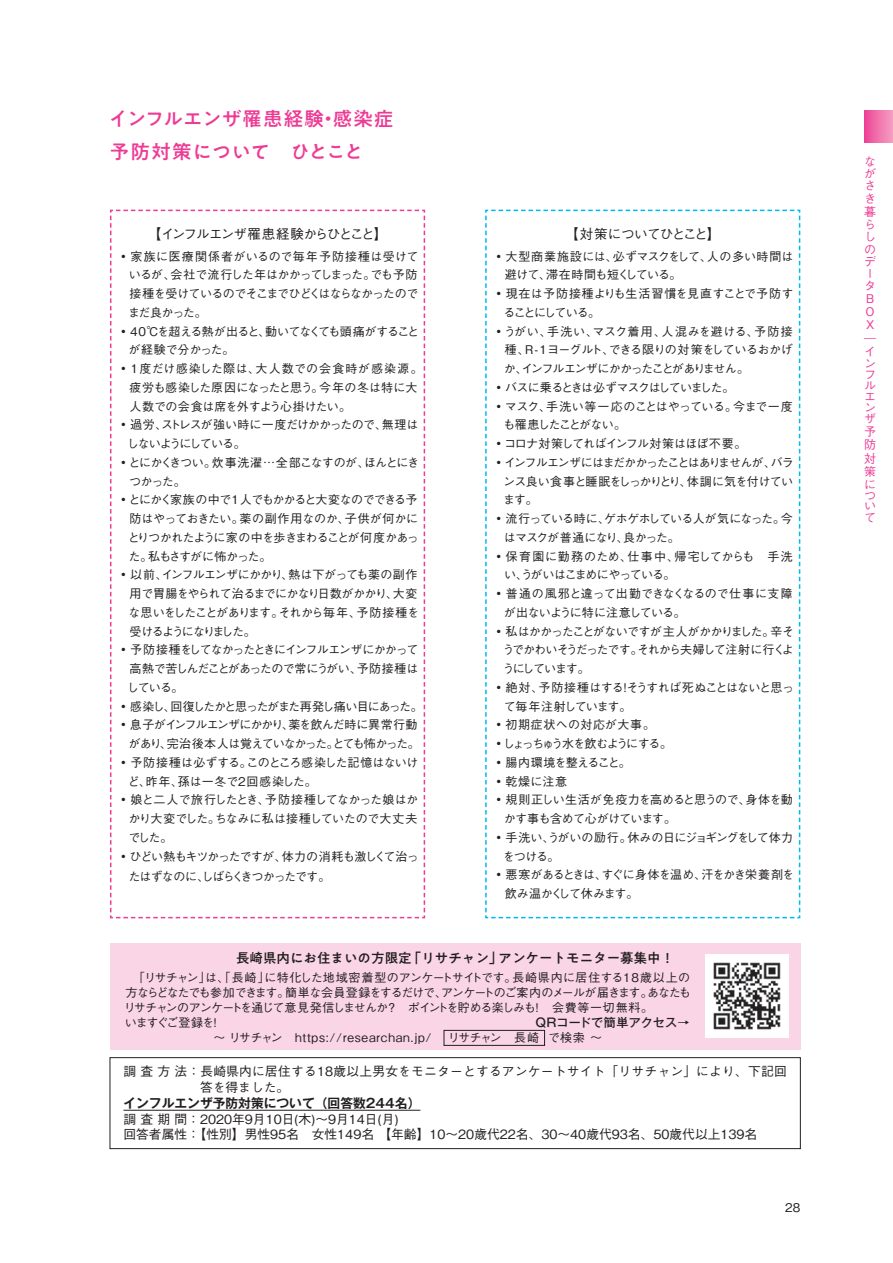
<style>
.page{position:relative;width:893px;height:1263px;background:#fff}
.page>*{position:absolute;margin:0;border:0;box-sizing:border-box;transform-origin:0 0}
.t1{font:19.5px/33px "PA1 Gothic Std Medium 90 pv RKSJ H";letter-spacing:.01em;color:#ee3c96}
.t2{font:13.5px "PA1 Gothic Std Medium 90 pv RKSJ H";color:#231f20}
.t3{font:13.5px "Gothic BBB Pro Medium 90 pv RKSJ H";letter-spacing:-.065em;color:#231f20}
.t4{font:12.75px/15.8px "Gothic BBB Pro Medium 90 pv RKSJ H";color:#231f20}
.t5{font:12.75px "Gothic MB101 Pr 6 De Bold 90 pv RKSJ H";color:#231f20}
.t6{font:12px/18.8px "Gothic BBB Pro Medium 90 pv RKSJ H";letter-spacing:-.06em;color:#231f20;text-align:justify}
.t7{font:12px/18.8px "Gothic BBB Pro Medium 90 pv RKSJ H";letter-spacing:-.04em;color:#231f20}
.t8{font:12px/18.8px "Gothic BBB Pro Medium 90 pv RKSJ H";letter-spacing:-.01em;color:#231f20}
.t9{font:12px/18.8px "Gothic BBB Pro Medium 90 pv RKSJ H";letter-spacing:.005em;color:#231f20}
.t10{font:12px/18.8px "Gothic BBB Pro Medium 90 pv RKSJ H";letter-spacing:-.005em;color:#231f20}
.t11{font:12px "Gothic BBB Pro Medium 90 pv RKSJ H";letter-spacing:.06em;color:#231f20}
.t12{font:12px/18.8px "Gothic BBB Pro Medium 90 pv RKSJ H";letter-spacing:-.015em;color:#231f20}
.t13{font:12px/12.8px "Gothic BBB Pro Medium 90 pv RKSJ H";color:#ee3c96}
.t14{font:12px "Gothic BBB Pro Medium 90 pv RKSJ H";letter-spacing:-.1em;color:#231f20}
.t15{font:12px "Gothic BBB Pro Medium 90 pv RKSJ H";letter-spacing:-.09em;color:#231f20}
.t16{font:12px "Gothic BBB Pro Medium 90 pv RKSJ H";letter-spacing:-.13em;color:#231f20}
.t17{font:12px "Gothic BBB Pro Medium 90 pv RKSJ H";letter-spacing:.055em;color:#231f20}
</style>
<div class="page">
<div style="left:864px;top:111px;width:28px;height:32px;background:linear-gradient(to right,#ed4396,#f49ac0)"></div>
<div style="left:110px;top:943px;width:690px;height:107px;background:#fad5e5"></div>
<img style="left:705px;top:955px;width:83px;height:83px">
<div style="left:443px;top:1030px;width:102px;height:16px;border:1px solid #231f20"></div>
<hr style="left:123px;top:1110px;width:297px;height:1px;background:#231f20">
<div style="left:110px;top:1057px;width:690px;height:92px;border:1px solid #231f20"></div>
<svg style="left:485px;top:209px;width:316px;height:710px"></svg>
<svg style="left:110px;top:209px;width:316px;height:710px"></svg>
<h1 class="t1" style="left:109px;top:104px;width:286px">インフルエンザ罹患経験・感染症予防対策について　ひとこと</h1>
<p class="t3" style="left:148px;top:229px;width:241px">【インフルエンザ罹患経験からひとこと】</p>
<p class="t6" style="left:128px;top:248px;width:292px;text-indent:-11px">•家族に医療関係者がいるので毎年予防接種は受けているが、会社で流行した年はかかってしまった。でも予防接種を受けているのでそこまでひどくはならなかったのでまだ良かった。</p>
<p class="t6" style="left:129px;top:323px;width:292px;text-indent:-11px">•40℃を超える熱が出ると、動いてなくても頭痛がすることが経験で分かった。</p>
<p class="t9" style="left:129px;top:361px;width:295px;text-indent:-12px">•１度だけ感染した際は、大人数での会食時が感染源。疲労も感染した原因になったと思う。今年の冬は特に大人数での会食は席を外すよう心掛けたい。</p>
<p class="t6" style="left:127px;top:417px;width:293px;text-indent:-9px">•過労、ストレスが強い時に一度だけかかったので、無理はしないようにしている。</p>
<p class="t6" style="left:129px;top:455px;width:291px;text-indent:-12px">•とにかくきつい。炊事洗濯…全部こなすのが、ほんとにきつかった。</p>
<p class="t6" style="left:128px;top:492px;width:292px;text-indent:-10px">•とにかく家族の中で1人でもかかると大変なのでできる予防はやっておきたい。薬の副作用なのか、子供が何かにとりつかれたように家の中を歩きまわることが何度かあった。私もさすがに怖かった。</p>
<p class="t6" style="left:128px;top:567px;width:292px;text-indent:-11px">•以前、インフルエンザにかかり、熱は下がっても薬の副作用で胃腸をやられて治るまでにかなり日数がかかり、大変な思いをしたことがあります。それから毎年、予防接種を受けるようになりました。</p>
<p class="t6" style="left:127px;top:642px;width:293px;text-indent:-9px">• 予防接種をしてなかったときにインフルエンザにかかって高熱で苦しんだことがあったので常にうがい、予防接種はしている。</p>
<p class="t14" style="left:117px;top:702px;width:307px">•感染し、回復したかと思ったがまた再発し痛い目にあった。</p>
<p class="t6" style="left:117px;top:717px;width:304px;text-align:right">•息子がインフルエンザにかかり、薬を飲んだ時に異常行動があり、完治後本人は覚えていなかった。とても怖かった。</p>
<p class="t10" style="left:128px;top:755px;width:292px;text-indent:-10px">•予防接種は必ずする。このところ感染した記憶はないけど、昨年、孫は一冬で2回感染した。</p>
<p class="t6" style="left:128px;top:792px;width:291px;text-indent:-11px">•娘と二人で旅行したとき、予防接種してなかった娘はかかり大変でした。ちなみに私は接種していたので大丈夫でした。</p>
<p class="t6" style="left:128px;top:848px;width:292px;line-height:20.2px;text-indent:-11px">•ひどい熱もキツかったですが、体力の消耗も激しくて治ったはずなのに、しばらくきつかったです。</p>
<p class="t3" style="left:565px;top:229px;width:156px">【対策についてひとこと】</p>
<p class="t8" style="left:504px;top:248px;width:290px;text-indent:-12px">•大型商業施設には、必ずマスクをして、人の多い時間は避けて、滞在時間も短くしている。</p>
<p class="t8" style="left:503px;top:286px;width:291px;text-indent:-11px">•現在は予防接種よりも生活習慣を見直すことで予防することにしている。</p>
<p class="t6" style="left:503px;top:323px;width:291px;text-indent:-11px">•うがい、手洗い、マスク着用、人混みを避ける、予防接種、R-1ヨーグルト、できる限りの対策をしているおかげか、インフルエンザにかかったことがありません。</p>
<p class="t15" style="left:492px;top:383px;width:243px">•バスに乗るときは必ずマスクはしていました。</p>
<p class="t7" style="left:503px;top:398px;width:291px;text-indent:-10px">•マスク、手洗い等一応のことはやっている。今まで一度も罹患したことがない。</p>
<p class="t6" style="left:492px;top:436px;width:255px">•コロナ対策してればインフル対策はほぼ不要。</p>
<p class="t6" style="left:503px;top:455px;width:292px;text-indent:-10px">•インフルエンザにはまだかかったことはありませんが、バランス良い食事と睡眠をしっかりとり、体調に気を付けています。</p>
<p class="t6" style="left:504px;top:511px;width:290px;text-indent:-11px">•流行っている時に、ゲホゲホしている人が気になった。今はマスクが普通になり、良かった。</p>
<p class="t7" style="left:504px;top:548px;width:290px;text-indent:-11px">•保育園に勤務のため、仕事中、帰宅してからも　手洗い、うがいはこまめにやっている。</p>
<p class="t12" style="left:504px;top:586px;width:290px;text-indent:-11px">•普通の風邪と違って出勤できなくなるので仕事に支障が出ないように特に注意している。</p>
<p class="t6" style="left:502px;top:623px;width:293px;text-indent:-10px">•私はかかったことがないですが主人がかかりました。辛そうでかわいそうだったです。それから夫婦して注射に行くようにしています。</p>
<p class="t6" style="left:503px;top:680px;width:292px;text-indent:-11px">•絶対、予防接種はする！そうすれば死ぬことはないと思って毎年注射しています。</p>
<p class="t17" style="left:492px;top:720px;width:164px">•初期症状への対応が大事。</p>
<p class="t16" style="left:492px;top:739px;width:181px">•しょっちゅう水を飲むようにする。</p>
<p class="t6" style="left:492px;top:755px;width:140px">•腸内環境を整えること。</p>
<p class="t6" style="left:492px;top:773px;width:76px">•乾燥に注意</p>
<p class="t6" style="left:503px;top:792px;width:290px;text-indent:-11px">•規則正しい生活が免疫力を高めると思うので、身体を動かす事も含めて心がけています。</p>
<p class="t6" style="left:503px;top:830px;width:292px;text-indent:-10px">•手洗い、うがいの励行。休みの日にジョギングをして体力をつける。</p>
<p class="t6" style="left:504px;top:867px;width:291px;text-indent:-12px">•悪寒があるときは、すぐに身体を温め、汗をかき栄養剤を飲み温かくして休みます。</p>
<p class="t2" style="left:236px;top:953px;width:439px">長崎県内にお住まいの方限定 「リサチャン」アンケートモニター募集中！</p>
<p class="t6" style="left:124px;top:972px;width:568px;line-height:15px;text-indent:9px">「リサチャン」は、「長崎」に特化した地域密着型のアンケートサイトです。長崎県内に居住する18歳以上の方ならどなたでも参加できます。簡単な会員登録をするだけで、アンケートのご案内のメールが届きます。あなたもリサチャンのアンケートを通じて意見発信しませんか？　ポイントを貯める楽しみも！　会費等一切無料。</p>
<p class="t11" style="left:213px;top:1033px;width:390px">～ リサチャン　https://researchan.jp/　 リサチャン　長崎 で検索 ～</p>
<p class="t4" style="left:200px;top:1066px;width:588px;text-indent:-77px">調査方法：長崎県内に居住する18歳以上男女をモニターとするアンケートサイト「リサチャン」により、下記回答を得ました。</p>
<p class="t5" style="left:123px;top:1098px;width:298px">インフルエンザ予防対策について（回答数244名）</p>
<p class="t4" style="left:123px;top:1113px;width:635px">調査期間：2020年9月10日(木)～9月14日(月)<br>回答者属性：【性別】男性95名　女性149名 【年齢】10～20歳代22名、30～40歳代93名、50歳代以上139名</p>
<p class="t6" style="left:785px;top:1200px;width:17px">28</p>
<p class="t13" style="left:864px;top:156px;width:13px">ながさき暮らしのデータ<br>B<br>O<br>X｜イ</p>
<p class="t13" style="left:864px;top:359px;width:13px;line-height:12.1px;text-align:justify">ンフルエンザ予防対策に</p>
<p class="t13" style="left:864px;top:492px;width:13px;line-height:10.1px">つい</p>
<p class="t13" style="left:864px;top:513px;width:12px">て</p>
</div>
